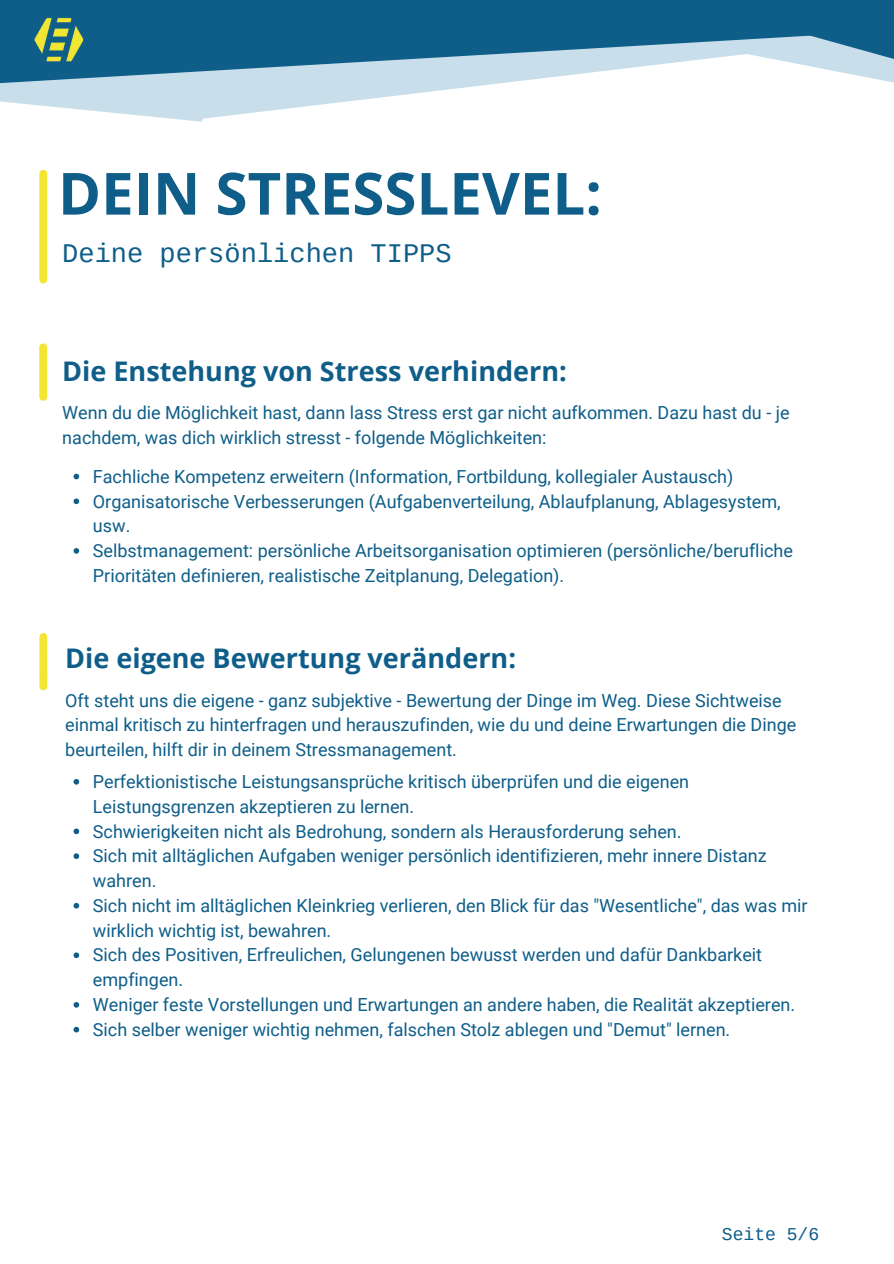
<style>
.page{position:relative;width:894px;height:1264px;background:#fff}
.page>*{position:absolute;margin:0;border:0;box-sizing:border-box;transform-origin:0 0}
.t1{font:700 58.2px "Open Sans";color:#0e5e89}
.t2{font:700 27px "Open Sans";color:#0e5e89}
.t3{font:27px "Cousine";color:#0e5e89}
.t4{font:18px/24.8px "Roboto";color:#0e5e89}
.t5{font:18px "Cousine";color:#0e5e89}
</style>
<div class="page">
<svg style="left:0;top:0;width:405px;height:354px"></svg>
<svg style="left:405px;top:0;width:488px;height:95px"></svg>
<div style="left:39px;top:174px;width:8px;height:105px;background:#f2e633"></div>
<svg style="left:73px;top:473px;width:6px;height:6px"></svg>
<svg style="left:73px;top:498px;width:6px;height:6px"></svg>
<svg style="left:73px;top:548px;width:6px;height:5px"></svg>
<svg style="left:73px;top:779px;width:6px;height:5px"></svg>
<svg style="left:73px;top:828px;width:6px;height:6px"></svg>
<svg style="left:73px;top:853px;width:6px;height:6px"></svg>
<svg style="left:73px;top:902px;width:6px;height:6px"></svg>
<svg style="left:73px;top:952px;width:6px;height:6px"></svg>
<svg style="left:73px;top:1002px;width:6px;height:5px"></svg>
<svg style="left:73px;top:1026px;width:6px;height:6px"></svg>
<div style="left:39px;top:347px;width:8px;height:50px;background:#f2e633"></div>
<div style="left:39px;top:637px;width:8px;height:49px;background:#f2e633"></div>
<img style="left:27px;top:15px;width:61px;height:49px">
<p class="t1" style="left:58px;top:152px;width:545px">DEIN STRESSLEVEL:</p>
<p class="t3" style="left:62px;top:239px;width:391px">Deine persönlichen TIPPS</p>
<p class="t2" style="left:62px;top:352px;width:506px">Die Enstehung von Stress verhindern:</p>
<p class="t4" style="left:62px;top:400px;width:728px">Wenn du die Möglichkeit hast, dann lass Stress erst gar nicht aufkommen. Dazu hast du - je nachdem, was dich wirklich stresst - folgende Möglichkeiten:</p>
<p class="t4" style="left:93px;top:464px;width:641px">Fachliche Kompetenz erweitern (Information, Fortbildung, kollegialer Austausch)</p>
<p class="t4" style="left:93px;top:489px;width:689px">Organisatorische Verbesserungen (Aufgabenverteilung, Ablaufplanung, Ablagesystem, usw.</p>
<p class="t4" style="left:93px;top:538px;width:701px">Selbstmanagement: persönliche Arbeitsorganisation optimieren (persönliche/berufliche<br>Prioritäten definieren, realistische Zeitplanung, Delegation).</p>
<p class="t2" style="left:65px;top:639px;width:452px">Die eigene Bewertung verändern:</p>
<p class="t4" style="left:65px;top:688px;width:732px">Oft steht uns die eigene - ganz subjektive - Bewertung der Dinge im Weg. Diese Sichtweise einmal kritisch zu hinterfragen und herauszufinden, wie du und deine Erwartungen die Dinge beurteilen, hilft dir in deinem Stressmanagement.</p>
<p class="t4" style="left:93px;top:769px;width:597px">Perfektionistische Leistungsansprüche kritisch überprüfen und die eigenen<br>Leistungsgrenzen akzeptieren zu lernen.</p>
<p class="t4" style="left:93px;top:819px;width:590px">Schwierigkeiten nicht als Bedrohung, sondern als Herausforderung sehen.</p>
<p class="t4" style="left:93px;top:843px;width:675px">Sich mit alltäglichen Aufgaben weniger persönlich identifizieren, mehr innere Distanz wahren.</p>
<p class="t4" style="left:93px;top:893px;width:716px">Sich nicht im alltäglichen Kleinkrieg verlieren, den Blick für das "Wesentliche", das was mir wirklich wichtig ist, bewahren.</p>
<p class="t4" style="left:93px;top:942px;width:670px">Sich des Positiven, Erfreulichen, Gelungenen bewusst werden und dafür Dankbarkeit empfingen.</p>
<p class="t4" style="left:93px;top:992px;width:703px">Weniger feste Vorstellungen und Erwartungen an andere haben, die Realität akzeptieren.</p>
<p class="t4" style="left:93px;top:1017px;width:638px">Sich selber weniger wichtig nehmen, falschen Stolz ablegen und "Demut" lernen.</p>
<p class="t5" style="left:721px;top:1224px;width:99px">Seite 5/6</p>
</div>
